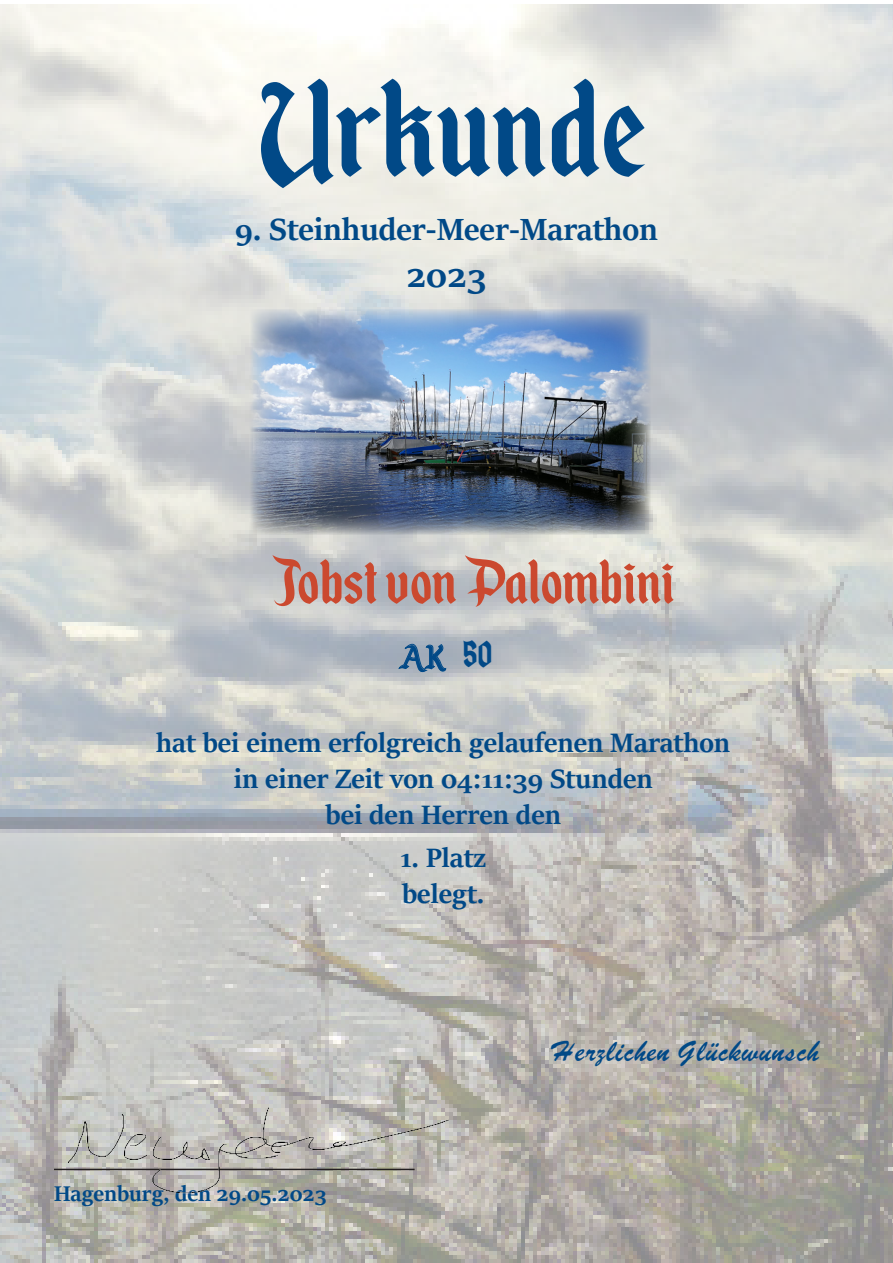
<style>
.page{position:relative;width:893px;height:1263px;background:#fff}
.page>*{position:absolute;margin:0;border:0;box-sizing:border-box;transform-origin:0 0}
.t1{font:165px "Enchanted Land";color:#014987}
.t2{font:75px "Enchanted Land";color:#cb492f}
.t3{font:700 39px "Sitka Banner";color:#014987}
.t4{font:36px "Enchanted Land";color:#014987}
.t5{font:700 34.5px "Sitka Banner";color:#014987}
.t6{font:700 30px "Sitka Banner";color:#014987}
.t7{font:25.5px "Brussels";color:#014987}
.t8{font:700 24px "Sitka Banner";color:#014987}
.s1{font-size:45px}
</style>
<div class="page">
<img style="left:0;top:4px;width:893px;height:1259px">
<img style="left:251px;top:309px;width:400px;height:226px">
<svg style="left:398px;top:644px;width:48px;height:28px"></svg>
<img style="left:18px;top:960px;width:456px;height:265px">
<p class="t1" style="left:259px;top:35px;width:389px">Urkunde</p>
<p class="t5" style="left:235px;top:204px;width:424px">9. Steinhuder-Meer-Marathon</p>
<p class="t3" style="left:406px;top:247px;width:82px">2023</p>
<p class="t2" style="left:272px;top:539px;width:404px">Jobst von Palombini</p>
<p class="t4" style="left:400px;top:636px;width:94px">AK <span class="s1">50</span></p>
<p class="t6" style="left:156px;top:721px;width:575px">hat bei einem erfolgreich gelaufenen Marathon</p>
<p class="t6" style="left:234px;top:757px;width:420px">in einer Zeit von 04:11:39 Stunden</p>
<p class="t6" style="left:326px;top:793px;width:237px">bei den Herren den</p>
<p class="t6" style="left:400px;top:836px;width:87px">1. Platz</p>
<p class="t6" style="left:402px;top:872px;width:84px">belegt.</p>
<p class="t8" style="left:54px;top:1176px;width:274px">Hagenburg, den 29.05.2023</p>
<p class="t7" style="left:551px;top:1031px;width:270px">Herzlichen Glückwunsch</p>
</div>
